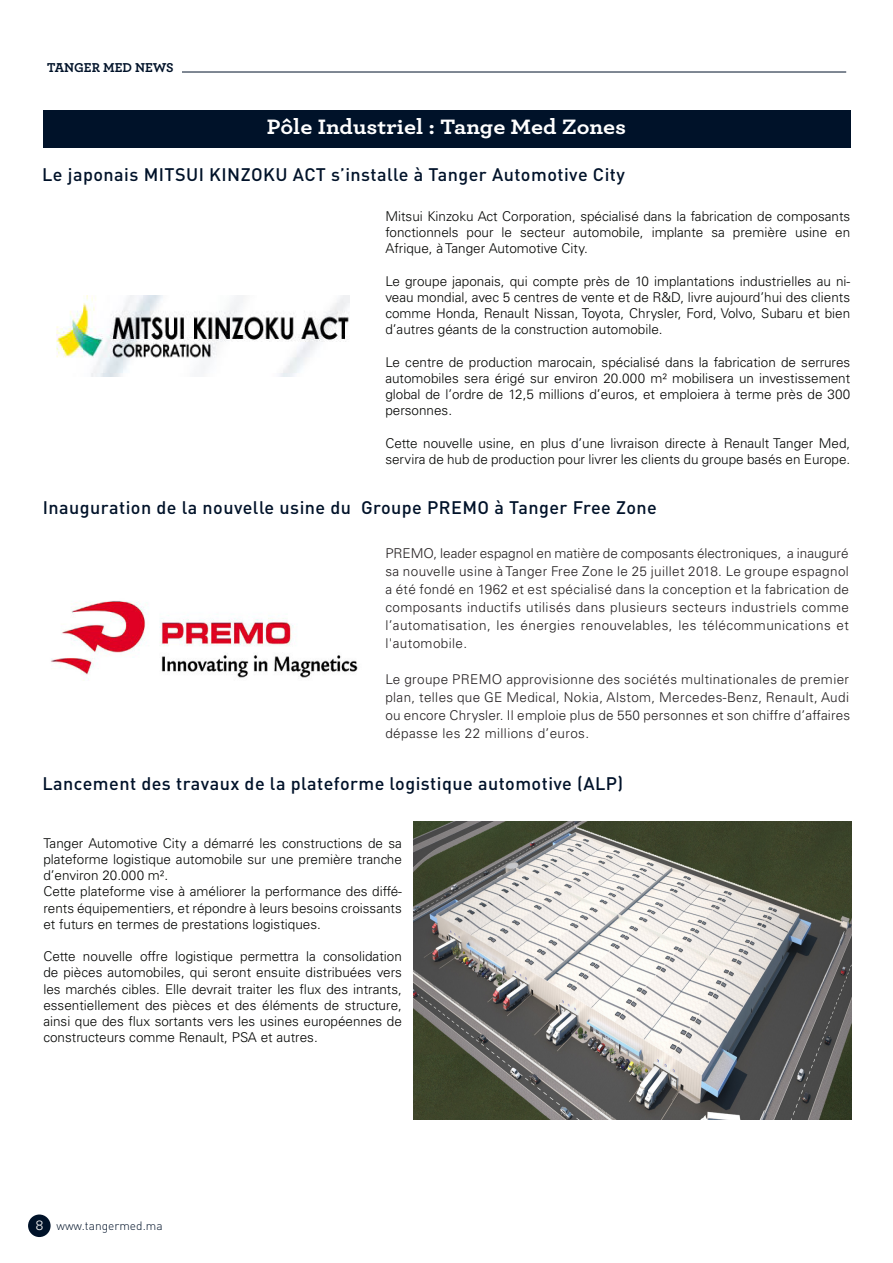
<style>
.page{position:relative;width:893px;height:1263px;background:#fff}
.page>*{position:absolute;margin:0;border:0;box-sizing:border-box;transform-origin:0 0}
.t1{font:700 21.9px "Archer Pro";color:#fff;scale:1.1 1}
.t2{font:500 18px "DIN Pro";letter-spacing:.025em;color:#001229}
.t3{font:300 13.5px/16.2px "Univers LT Std";color:#040503;text-align:justify}
.t4{font:300 13.5px/18px "Univers LT Std";letter-spacing:.03em;color:#231f20;text-align:justify}
.t5{font:700 13.5px "Archer Pro";color:#001229}
.t6{font:300 12px "DIN Pro";color:#001229}
.s1{font-family:"Univers LT Std";font-size:13.5px;color:#fff}
</style>
<div class="page">
<div style="left:28px;top:1214px;width:23px;height:23px;background:#001229;border-radius:50%"></div>
<hr style="left:182px;top:72px;width:664px;height:1px;background:#001229">
<img style="left:413px;top:822px;width:438px;height:297px">
<div style="left:43px;top:111px;width:808px;height:37px;background:#001229"></div>
<img style="left:51px;top:600px;width:307px;height:81px">
<img style="left:56px;top:295px;width:293px;height:82px">
<p class="t5" style="left:47px;top:57px;width:128px">TANGER MED NEWS</p>
<p class="t1" style="left:267px;top:109px;width:328px">Pôle Industriel : Tange Med Zones</p>
<p class="t2" style="left:42px;top:162px;width:584px">Le japonais MITSUI KINZOKU ACT s’installe à Tanger Automotive City</p>
<p class="t3" style="left:385px;top:208px;width:466px">Mitsui Kinzoku Act Corporation, spécialisé dans la fabrication de composants fonctionnels pour le secteur automobile, implante sa première usine en Afrique, à Tanger Automotive City.</p>
<p class="t3" style="left:385px;top:273px;width:466px">Le groupe japonais, qui compte près de 10 implantations industrielles au ni&shy;veau mondial, avec 5 centres de vente et de R&amp;D, livre aujourd’hui des clients comme Honda, Renault Nissan, Toyota, Chrysler, Ford, Volvo, Subaru et bien d’autres géants de la construction automobile.</p>
<p class="t3" style="left:385px;top:354px;width:466px">Le centre de production marocain, spécialisé dans la fabrication de serrures automobiles sera érigé sur environ 20.000 m² mobilisera un investissement global de l’ordre de 12,5 millions d’euros, et emploiera à terme près de 300 personnes.</p>
<p class="t3" style="left:385px;top:435px;width:466px">Cette nouvelle usine, en plus d’une livraison directe à Renault Tanger Med, servira de hub de production pour livrer les clients du groupe basés en Europe.</p>
<p class="t2" style="left:43px;top:495px;width:616px">Inauguration de la nouvelle usine du Groupe PREMO à Tanger Free Zone</p>
<p class="t4" style="left:385px;top:544px;width:465px">PREMO, leader espagnol en matière de composants électroniques, a inauguré sa nouvelle usine à Tanger Free Zone le 25 juillet 2018. Le groupe espagnol a été fondé en 1962 et est spécialisé dans la conception et la fabrication de composants inductifs utilisés dans plusieurs secteurs industriels comme l’automatisation, les énergies renouvelables, les télécommunications et l'automobile.</p>
<p class="t4" style="left:385px;top:670px;width:466px">Le groupe PREMO approvisionne des sociétés multinationales de premier plan, telles que GE Medical, Nokia, Alstom, Mercedes-Benz, Renault, Audi ou encore Chrysler. Il emploie plus de 550 personnes et son chiffre d’affaires dépasse les 22 millions d’euros.</p>
<p class="t2" style="left:43px;top:771px;width:582px">Lancement des travaux de la plateforme logistique automotive (ALP)</p>
<p class="t3" style="left:43px;top:835px;width:360px">Tanger Automotive City a démarré les constructions de sa plateforme logistique automobile sur une première tranche d’environ 20.000 m².</p>
<p class="t3" style="left:43px;top:883px;width:360px">Cette plateforme vise à améliorer la performance des diffé&shy;rents équipementiers, et répondre à leurs besoins croissants et futurs en termes de prestations logistiques.</p>
<p class="t3" style="left:43px;top:948px;width:360px">Cette nouvelle offre logistique permettra la consolidation de pièces automobiles, qui seront ensuite distribuées vers les marchés cibles. Elle devrait traiter les flux des intrants, essentiellement des pièces et des éléments de structure, ainsi que des flux sortants vers les usines européennes de constructeurs comme Renault, PSA et autres.</p>
<p class="t6" style="left:36px;top:1217px;width:128px"><span class="s1">8</span> www.tangermed.ma</p>
</div>
